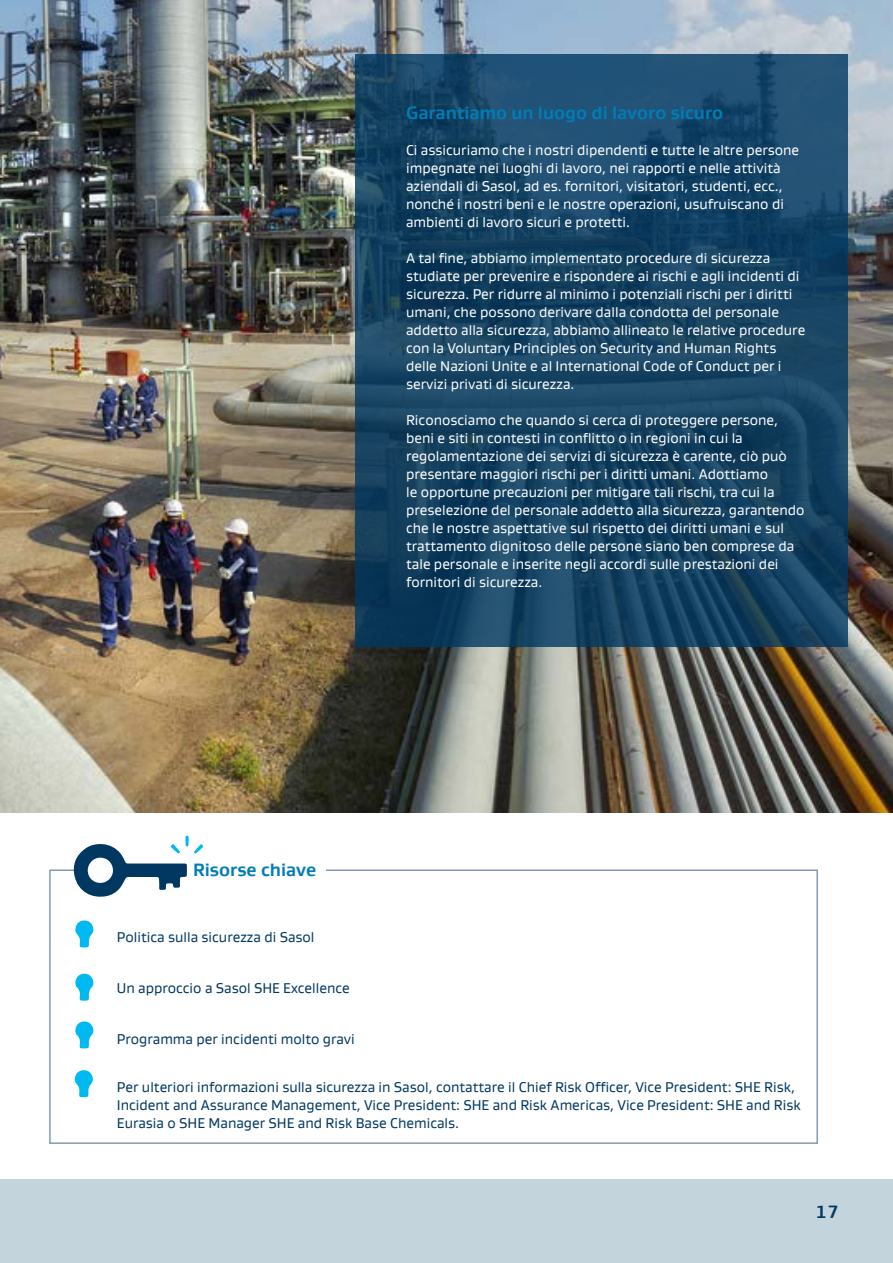
<style>
.page{position:relative;width:893px;height:1263px;background:#fff}
.page>*{position:absolute;margin:0;border:0;box-sizing:border-box;transform-origin:0 0}
.t1{font:700 18px "Gustan";color:#007db7}
.t2{font:700 18px "Gustan";color:#003862}
.t3{font:14.25px/18px "Gustan";color:#fff}
.t4{font:14.25px/18px "Gustan";color:#003862}
</style>
<div class="page">
<div style="left:0;top:1179px;width:893px;height:84px;background:#c3d4dd"></div>
<img style="left:0;top:0;width:893px;height:813px">
<svg style="left:355px;top:54px;width:492px;height:592px;background:#164364"></svg>
<div style="left:49px;top:869px;width:769px;height:275px;border:2px solid #829bb3"></div>
<div style="left:74px;top:840px;width:251px;height:58px;background:#fff"></div>
<svg style="left:72px;top:835px;width:131px;height:62px"></svg>
<svg style="left:75px;top:920px;width:19px;height:27px"></svg>
<svg style="left:75px;top:973px;width:19px;height:28px"></svg>
<svg style="left:75px;top:1021px;width:19px;height:27px"></svg>
<svg style="left:74px;top:1070px;width:19px;height:27px"></svg>
<p class="t1" style="left:406px;top:100px;width:319px">Garantiamo un luogo di lavoro sicuro</p>
<p class="t3" style="left:406px;top:140px;width:395px">Ci assicuriamo che i nostri dipendenti e tutte le altre persone impegnate nei luoghi di lavoro, nei rapporti e nelle attività aziendali di Sasol, ad es. fornitori, visitatori, studenti, ecc., nonché i nostri beni e le nostre operazioni, usufruiscano di ambienti di lavoro sicuri e protetti.</p>
<p class="t3" style="left:406px;top:248px;width:401px">A tal fine, abbiamo implementato procedure di sicurezza studiate per prevenire e rispondere ai rischi e agli incidenti di sicurezza. Per ridurre al minimo i potenziali rischi per i diritti umani, che possono derivare dalla condotta del personale addetto alla sicurezza, abbiamo allineato le relative procedure con la Voluntary Principles on Security and Human Rights delle Nazioni Unite e al International Code of Conduct per i servizi privati di sicurezza.</p>
<p class="t3" style="left:406px;top:410px;width:400px">Riconosciamo che quando si cerca di proteggere persone, beni e siti in contesti in conflitto o in regioni in cui la regolamentazione dei servizi di sicurezza è carente, ciò può presentare maggiori rischi per i diritti umani. Adottiamo<br>le opportune precauzioni per mitigare tali rischi, tra cui la preselezione del personale addetto alla sicurezza, garantendo che le nostre aspettative sul rispetto dei diritti umani e sul trattamento dignitoso delle persone siano ben comprese da tale personale e inserite negli accordi sulle prestazioni dei fornitori di sicurezza.</p>
<p class="t1" style="left:193px;top:857px;width:125px">Risorse chiave</p>
<p class="t4" style="left:117px;top:928px;width:199px">Politica sulla sicurezza di Sasol</p>
<p class="t4" style="left:117px;top:979px;width:234px">Un approccio a Sasol SHE Excellence</p>
<p class="t4" style="left:117px;top:1030px;width:239px">Programma per incidenti molto gravi</p>
<p class="t4" style="left:117px;top:1078px;width:685px">Per ulteriori informazioni sulla sicurezza in Sasol, contattare il Chief Risk Officer, Vice President: SHE Risk,<br>Incident and Assurance Management, Vice President: SHE and Risk Americas, Vice President: SHE and Risk<br>Eurasia o SHE Manager SHE and Risk Base Chemicals.</p>
<p class="t2" style="left:815px;top:1200px;width:25px">17</p>
</div>
